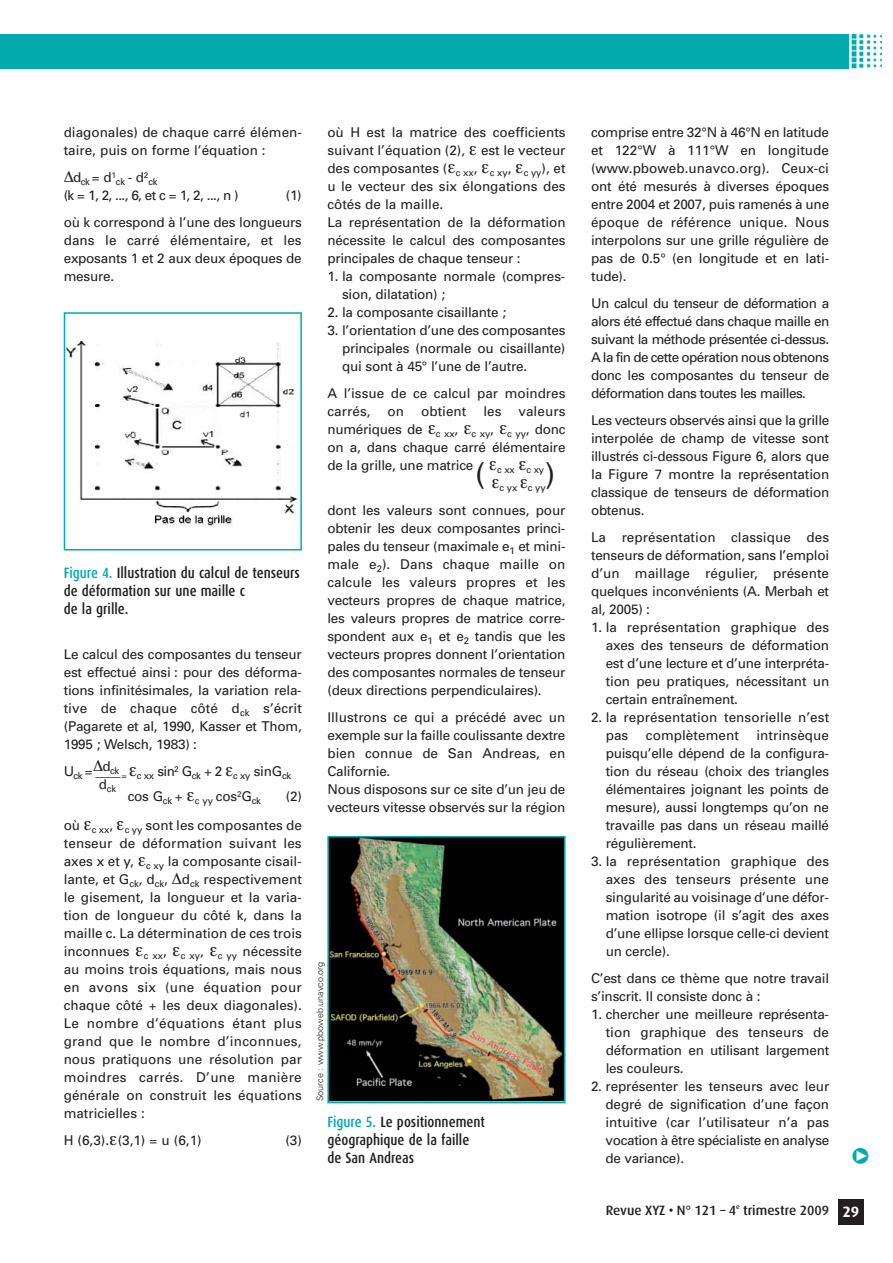
<style>
.page{position:relative;width:893px;height:1263px;background:#fff}
.page>*{position:absolute;margin:0;border:0;box-sizing:border-box;transform-origin:0 0}
.t1{font:28.5px "Helvetica";color:#231f20}
.t2{font:500 15px/18px "Dax Condensed";color:#231f20}
.t3{font:700 15px "Dax";color:#fff}
.t4{font:13.5px/18px "Univers";letter-spacing:-.015em;color:#231f20;text-align:justify}
.t5{font:13.5px/18px "Univers";letter-spacing:.005em;color:#231f20}
.t6{font:500 13.5px "Dax";color:#231f20}
.t7{font:9.45px/18px "Univers";letter-spacing:-.015em;color:#231f20;text-align:right}
.t8{font:300 9px "Univers";color:#231f20}
.t9{font:500 6.75px "Dax";color:#231f20}
.s1{color:#00aaad}
</style>
<div class="page">
<div style="left:0;top:34px;width:849px;height:34px;background:#00aaad"></div>
<img style="left:851px;top:34px;width:30px;height:35px">
<div style="left:838px;top:1199px;width:26px;height:26px;background:#231f20"></div>
<img style="left:67px;top:341px;width:232px;height:186px">
<div style="left:64px;top:312px;width:238px;height:238px;border:2px solid #00aaad"></div>
<img style="left:330px;top:839px;width:232px;height:261px">
<div style="left:327px;top:836px;width:238px;height:267px;border:2px solid #00aaad"></div>
<p class="t4" style="left:64px;top:124px;width:240px">diagonales) de chaque carré élémen&shy;taire, puis on forme l’équation :</p>
<p class="t4" style="left:73px;top:169px;width:44px">d<sub>ck</sub> = d<sup>1</sup></p>
<p class="t7" style="left:116px;top:173px;width:43px">ck <sup>-</sup> <sup>d</sup><sup>2</sup>ck</p>
<p class="t4" style="left:64px;top:187px;width:176px">(k = 1, 2, ..., 6, et c = 1, 2, ..., n )</p>
<p class="t4" style="left:64px;top:183px;width:240px;line-height:27px;text-align:right">(1)<br>où k correspond à l’une des longueurs</p>
<p class="t4" style="left:64px;top:232px;width:240px">dans le carré élémentaire, et les exposants 1 et 2 aux deux époques de mesure.</p>
<p class="t2" style="left:64px;top:565px;width:238px"><span class="s1">Figure 4.</span> Illustration du calcul de tenseurs de déformation sur une maille c<br>de la grille.</p>
<p class="t4" style="left:64px;top:646px;width:240px">Le calcul des composantes du tenseur est effectué ainsi : pour des déforma&shy;tions infinitésimales, la variation rela&shy;tive de chaque côté d<sub>ck</sub> s’écrit (Pagarete et al, 1990, Kasser et Thom, 1995 ; Welsch, 1983) :</p>
<p class="t4" style="left:64px;top:763px;width:58px">U<sub>ck</sub> = ____</p>
<p class="t7" style="left:103px;top:763px;width:18px"><sup>d</sup>ck</p>
<p class="t7" style="left:121px;top:767px;width:172px">= c xx <sup>sin</sup><sup>2</sup> <sup>G</sup>ck <sup>+</sup> <sup>2</sup> c xy <sup>sinG</sup>ck</p>
<p class="t7" style="left:99px;top:781px;width:19px"><sup>d</sup>ck</p>
<p class="t4" style="left:128px;top:789px;width:135px">cos G<sub>ck</sub> + <sub>c</sub> <sub>yy</sub> cos<sup>2</sup>G<sub>ck</sub></p>
<p class="t4" style="left:64px;top:784px;width:240px;line-height:28.5px;text-align:right">(2)<br>où <sub>c</sub> <sub>xx</sub>, <sub>c</sub> <sub>yy</sub> sont les composantes de</p>
<p class="t4" style="left:64px;top:835px;width:240px">tenseur de déformation suivant les axes x et y, <sub>c</sub> <sub>xy</sub> la composante cisail&shy;lante, et G<sub>ck</sub>, d<sub>ck</sub>, d<sub>ck</sub> respectivement le gisement, la longueur et la varia&shy;tion de longueur du côté k, dans la maille c. La détermination de ces trois inconnues <sub>c</sub> <sub>xx</sub>, <sub>c</sub> <sub>xy</sub>, <sub>c</sub> <sub>yy</sub> nécessite au moins trois équations, mais nous en avons six (une équation pour chaque côté + les deux diagonales).<br>Le nombre d’équations étant plus grand que le nombre d’inconnues, nous pratiquons une résolution par moindres carrés. D’une manière générale on construit les équations matricielles :</p>
<p class="t4" style="left:64px;top:1132px;width:139px">H (6,3). (3,1) = u (6,1)</p>
<p class="t4" style="left:285px;top:1132px;width:18px">(3)</p>
<p class="t4" style="left:327px;top:124px;width:240px;text-align:left">où H est la matrice des coefficients suivant l’équation (2), est le vecteur des composantes ( <sub>c</sub> <sub>xx</sub>, <sub>c</sub> <sub>xy</sub>, <sub>c</sub> <sub>yy</sub>), et u le vecteur des six élongations des côtés de la maille.<br>La représentation de la déformation nécessite le calcul des composantes principales de chaque tenseur :</p>
<p class="t4" style="left:342px;top:268px;width:225px;text-indent:-15px">1. la composante normale (compres&shy;sion, dilatation) ;</p>
<p class="t4" style="left:327px;top:304px;width:180px">2. la composante cisaillante ;</p>
<p class="t4" style="left:342px;top:322px;width:225px;text-indent:-15px">3. l’orientation d’une des composantes principales (normale ou cisaillante) qui sont à 45° l’une de l’autre.</p>
<p class="t4" style="left:327px;top:385px;width:240px">A l’issue de ce calcul par moindres carrés,</p>
<p class="t4" style="left:327px;top:403px;width:240px;text-indent:191px">valeurs numériques de <sub>c</sub> <sub>xx</sub>, <sub>c</sub> <sub>xy</sub>, <sub>c</sub> <sub>yy</sub>, donc on a, dans chaque carré élémentaire de la grille, une matrice</p>
<p class="t4" style="left:387px;top:403px;width:18px">on</p>
<p class="t5" style="left:421px;top:403px;width:47px">obtient</p>
<p class="t4" style="left:483px;top:403px;width:20px">les</p>
<h1 class="t1" style="left:476px;top:462px;width:11px">(</h1>
<h1 class="t1" style="left:545px;top:462px;width:11px">)</h1>
<p class="t7" style="left:500px;top:461px;width:48px">c xy<br>cyx cyy</p>
<p class="t4" style="left:327px;top:502px;width:240px">dont les valeurs sont connues, pour obtenir les deux composantes princi&shy;pales du tenseur (maximale e<sub>1</sub> et mini&shy;male e<sub>2</sub>). Dans chaque maille on calcule les valeurs propres et les vecteurs propres de chaque matrice, les valeurs propres de matrice corre&shy;spondent aux e<sub>1</sub> et e<sub>2</sub> tandis que les vecteurs propres donnent l’orientation des composantes normales de tenseur (deux directions perpendiculaires).</p>
<p class="t4" style="left:327px;top:709px;width:240px;text-align:left">Illustrons ce qui a précédé avec un exemple sur la faille coulissante dextre bien connue de San Andreas, en<br>Californie.<br>Nous disposons sur ce site d’un jeu de vecteurs vitesse observés sur la région</p>
<p class="t7" style="left:497px;top:461px;width:19px">c xx</p>
<p class="t8" style="left:317px;top:1101px;width:141px;rotate:-90deg">Source : www.pboweb.unavco.org</p>
<p class="t2" style="left:327px;top:1114px;width:159px"><span class="s1">Figure 5.</span> Le positionnement géographique de la faille de San Andreas</p>
<p class="t4" style="left:591px;top:124px;width:240px">comprise entre 32°N à 46°N en latitude et 122°W à 111°W en longitude (www.pboweb.unavco.org). Ceux-ci ont été mesurés à diverses époques entre 2004 et 2007, puis ramenés à une époque de référence unique. Nous interpolons sur une grille régulière de pas de 0.5° (en longitude et en lati&shy;tude).</p>
<p class="t4" style="left:591px;top:295px;width:240px">Un calcul du tenseur de déformation a alors été effectué dans chaque maille en suivant la méthode présentée ci-dessus.<br>A la fin de cette opération nous obtenons donc les composantes du tenseur de déformation dans toutes les mailles.</p>
<p class="t4" style="left:591px;top:412px;width:240px">Les vecteurs observés ainsi que la grille interpolée de champ de vitesse sont illustrés ci-dessous Figure 6, alors que la Figure 7 montre la représentation classique de tenseurs de déformation obtenus.</p>
<p class="t4" style="left:591px;top:529px;width:240px">La représentation classique des tenseurs de déformation, sans l’emploi d’un maillage régulier, présente quelques inconvénients (A. Merbah et al, 2005) :</p>
<p class="t4" style="left:606px;top:619px;width:225px;text-indent:-15px">1. la représentation graphique des axes des tenseurs de déformation est d’une lecture et d’une interpréta&shy;tion peu pratiques, nécessitant un certain entraînement.</p>
<p class="t5" style="left:606px;top:709px;width:225px;text-indent:-15px">2. la représentation tensorielle n’est pas</p>
<p class="t4" style="left:606px;top:727px;width:225px;text-indent:151px">intrinsèque puisqu’elle dépend de la configura&shy;tion du réseau (choix des triangles élémentaires joignant les points de mesure), aussi longtemps qu’on ne travaille pas dans un réseau maillé régulièrement.</p>
<p class="t4" style="left:606px;top:853px;width:225px;text-indent:-15px">3. la représentation graphique des axes des tenseurs présente une singularité au voisinage d’une défor&shy;mation isotrope (il s’agit des axes d’une ellipse lorsque celle-ci devient un cercle).</p>
<p class="t4" style="left:591px;top:970px;width:240px">C’est dans ce thème que notre travail s’inscrit. Il consiste donc à :</p>
<p class="t4" style="left:606px;top:1006px;width:225px;text-indent:-15px">1. chercher une meilleure représenta&shy;tion graphique des tenseurs de déformation en utilisant largement les couleurs.</p>
<p class="t4" style="left:605px;top:1078px;width:225px;text-indent:-14px">2. représenter les tenseurs avec leur degré de signification d’une façon intuitive (car l’utilisateur n’a pas vocation à être spécialiste en analyse de variance).</p>
<p class="t5" style="left:646px;top:727px;width:94px">complètement</p>
<p class="t9" style="left:736px;top:1203px;width:5px">e</p>
<p class="t6" style="left:743px;top:1204px;width:88px">trimestre 2009</p>
<p class="t6" style="left:606px;top:1204px;width:132px">Revue XYZ • N° 121 – 4</p>
<p class="t3" style="left:842px;top:1205px;width:18px">29</p>
</div>
